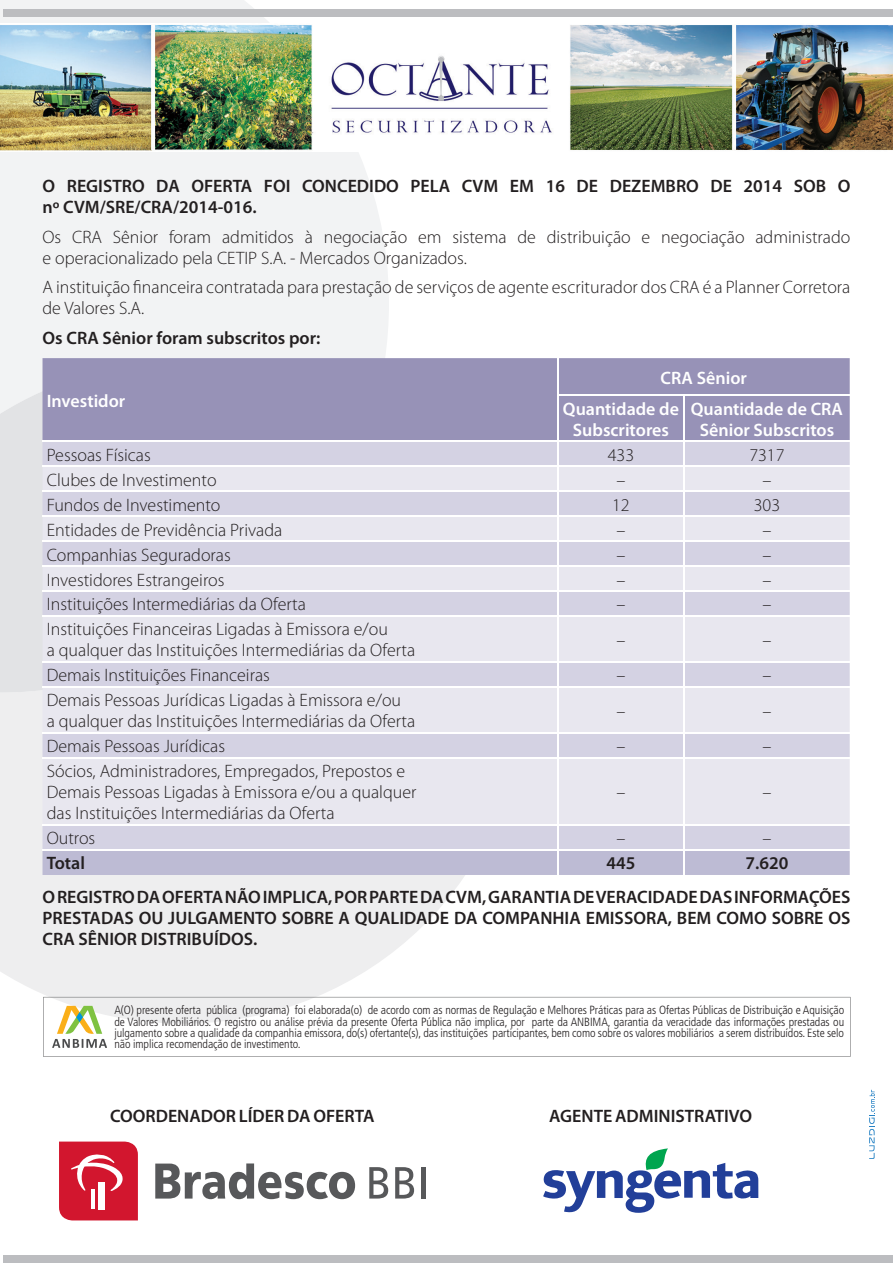
<style>
.page{position:relative;width:893px;height:1263px;background:#fff}
.page>*{position:absolute;margin:0;border:0;box-sizing:border-box;transform-origin:0 0}
.t1{font:300 18px/21px "Myriad Pro";color:#231f20}
.t2{font:600 18px/21px "Myriad Pro";color:#231f20}
.t3{font:600 18px/31.2px "Myriad Pro";color:#fff}
.t4{font:300 condensed 11.85px/11.1px "Frutiger";letter-spacing:-.005em;color:#231f20;text-align:justify}
</style>
<div class="page">
<div style="left:0;top:0;width:389px;height:362px;background:#f2f3f4"></div>
<svg style="left:0;top:693px;width:521px;height:304px;fill:#eeeeef"></svg>
<svg style="left:0;top:362px;width:43px;height:331px;background:#e3e4e6"></svg>
<img style="left:0;top:23px;width:893px;height:129px">
<div style="left:3px;top:9px;width:889px;height:8px;background:#bcbdc0"></div>
<div style="left:3px;top:1255px;width:889px;height:8px;background:#bcbdc0"></div>
<div style="left:43px;top:358px;width:807px;height:82px;background:#9792b7"></div>
<div style="left:43px;top:442px;width:807px;height:23px;background:#d4d2e3"></div>
<svg style="left:43px;top:467px;width:807px;height:357px;background:#e1e0eb"></svg>
<hr style="left:557px;top:358px;width:1px;height:37px;background:#fff">
<hr style="left:557px;top:395px;width:127px;height:1px;background:#fff">
<hr style="left:557px;top:396px;width:1px;height:45px;background:#fff">
<hr style="left:684px;top:395px;width:166px;height:1px;background:#fff">
<hr style="left:683px;top:396px;width:2px;height:45px;background:#fff">
<hr style="left:683px;top:442px;width:2px;height:24px;background:#fff">
<hr style="left:683px;top:467px;width:2px;height:24px;background:#fff">
<hr style="left:43px;top:491px;width:515px;height:1px;background:#fff">
<hr style="left:558px;top:491px;width:126px;height:1px;background:#fff">
<hr style="left:684px;top:491px;width:166px;height:1px;background:#fff">
<hr style="left:683px;top:492px;width:2px;height:24px;background:#fff">
<hr style="left:43px;top:516px;width:515px;height:1px;background:#fff">
<hr style="left:558px;top:516px;width:126px;height:1px;background:#fff">
<hr style="left:684px;top:516px;width:166px;height:1px;background:#fff">
<hr style="left:683px;top:517px;width:2px;height:23px;background:#fff">
<hr style="left:43px;top:540px;width:515px;height:2px;background:#fff">
<hr style="left:558px;top:540px;width:126px;height:2px;background:#fff">
<hr style="left:684px;top:540px;width:166px;height:2px;background:#fff">
<hr style="left:683px;top:542px;width:2px;height:23px;background:#fff">
<hr style="left:43px;top:565px;width:515px;height:2px;background:#fff">
<hr style="left:558px;top:565px;width:126px;height:2px;background:#fff">
<hr style="left:684px;top:565px;width:166px;height:2px;background:#fff">
<hr style="left:683px;top:567px;width:2px;height:23px;background:#fff">
<hr style="left:43px;top:590px;width:515px;height:2px;background:#fff">
<hr style="left:558px;top:590px;width:126px;height:2px;background:#fff">
<svg style="left:557px;top:442px;width:1px;height:173px"></svg>
<hr style="left:684px;top:590px;width:166px;height:2px;background:#fff">
<hr style="left:683px;top:592px;width:2px;height:23px;background:#fff">
<hr style="left:43px;top:615px;width:515px;height:2px;background:#fff">
<hr style="left:558px;top:615px;width:126px;height:2px;background:#fff">
<hr style="left:557px;top:617px;width:1px;height:44px;background:#fff">
<hr style="left:684px;top:615px;width:166px;height:2px;background:#fff">
<hr style="left:683px;top:617px;width:2px;height:44px;background:#fff">
<hr style="left:43px;top:661px;width:515px;height:2px;background:#fff">
<hr style="left:558px;top:661px;width:126px;height:2px;background:#fff">
<svg style="left:557px;top:663px;width:1px;height:23px"></svg>
<hr style="left:684px;top:661px;width:166px;height:2px;background:#fff">
<hr style="left:683px;top:663px;width:2px;height:23px;background:#fff">
<hr style="left:43px;top:686px;width:515px;height:2px;background:#fff">
<hr style="left:558px;top:686px;width:126px;height:2px;background:#fff">
<hr style="left:557px;top:688px;width:1px;height:44px;background:#fff">
<hr style="left:684px;top:686px;width:166px;height:2px;background:#fff">
<hr style="left:683px;top:688px;width:2px;height:44px;background:#fff">
<hr style="left:43px;top:732px;width:515px;height:2px;background:#fff">
<hr style="left:558px;top:732px;width:126px;height:2px;background:#fff">
<svg style="left:557px;top:734px;width:1px;height:23px"></svg>
<hr style="left:684px;top:732px;width:166px;height:2px;background:#fff">
<hr style="left:683px;top:734px;width:2px;height:23px;background:#fff">
<hr style="left:43px;top:757px;width:515px;height:2px;background:#fff">
<hr style="left:558px;top:757px;width:126px;height:2px;background:#fff">
<hr style="left:557px;top:759px;width:1px;height:65px;background:#fff">
<hr style="left:684px;top:757px;width:166px;height:2px;background:#fff">
<hr style="left:683px;top:759px;width:2px;height:65px;background:#fff">
<hr style="left:43px;top:824px;width:515px;height:2px;background:#fff">
<svg style="left:43px;top:826px;width:807px;height:49px;background:#cac8dc"></svg>
<hr style="left:684px;top:849px;width:166px;height:2px;background:#fff">
<hr style="left:683px;top:851px;width:2px;height:24px;background:#fff">
<svg style="left:43px;top:997px;width:807px;height:60px"></svg>
<svg style="left:52px;top:1006px;width:55px;height:42px"></svg>
<svg style="left:59px;top:1141px;width:79px;height:79px;background:#d8374b"></svg>
<svg style="left:369px;top:1167px;width:19px;height:31px"></svg>
<svg style="left:395px;top:1167px;width:19px;height:31px"></svg>
<hr style="left:421px;top:1167px;width:4px;height:31px;background:#57585a">
<svg style="left:155px;top:1163px;width:200px;height:36px"></svg>
<svg style="left:543px;top:1148px;width:215px;height:65px"></svg>
<svg style="left:869px;top:1090px;width:6px;height:69px"></svg>
<p class="t2" style="left:43px;top:175px;width:809px">O REGISTRO DA OFERTA FOI CONCEDIDO PELA CVM EM 16 DE DEZEMBRO DE 2014 SOB O nº CVM/SRE/CRA/2014-016.</p>
<p class="t1" style="left:43px;top:226px;width:809px">Os CRA Sênior foram admitidos à negociação em sistema de distribuição e negociação administrado e operacionalizado pela CETIP S.A. - Mercados Organizados.</p>
<p class="t1" style="left:43px;top:277px;width:809px">A instituição financeira contratada para prestação de serviços de agente escriturador dos CRA é a Planner Corretora de Valores S.A.</p>
<p class="t2" style="left:43px;top:327px;width:279px">Os CRA Sênior foram subscritos por:</p>
<p class="t3" style="left:47px;top:384px;width:80px">Investidor</p>
<p class="t3" style="left:563px;top:361px;width:185px;text-indent:98px">CRA Sênior<br>Quantidade de</p>
<p class="t3" style="left:573px;top:414px;width:98px">Subscritores</p>
<p class="t3" style="left:691px;top:398px;width:154px;line-height:21px;text-align:center">Quantidade de CRA<br>Sênior Subscritos</p>
<p class="t1" style="left:47px;top:444px;width:106px">Pessoas Físicas</p>
<p class="t1" style="left:608px;top:444px;width:28px">433</p>
<p class="t1" style="left:749px;top:444px;width:37px">7317</p>
<p class="t1" style="left:47px;top:469px;width:171px">Clubes de Investimento</p>
<p class="t1" style="left:616px;top:469px;width:10px">–</p>
<p class="t1" style="left:762px;top:469px;width:10px">–</p>
<p class="t1" style="left:47px;top:494px;width:175px">Fundos de Investimento</p>
<p class="t1" style="left:612px;top:494px;width:19px">12</p>
<p class="t1" style="left:754px;top:494px;width:28px">303</p>
<p class="t1" style="left:47px;top:519px;width:237px">Entidades de Previdência Privada</p>
<p class="t1" style="left:616px;top:519px;width:10px">–</p>
<p class="t1" style="left:762px;top:519px;width:10px">–</p>
<p class="t1" style="left:47px;top:544px;width:186px">Companhias Seguradoras</p>
<p class="t1" style="left:616px;top:544px;width:10px">–</p>
<p class="t1" style="left:762px;top:544px;width:10px">–</p>
<p class="t1" style="left:47px;top:569px;width:179px">Investidores Estrangeiros</p>
<p class="t1" style="left:616px;top:569px;width:10px">–</p>
<p class="t1" style="left:762px;top:569px;width:10px">–</p>
<p class="t1" style="left:47px;top:594px;width:261px">Instituições Intermediárias da Oferta</p>
<p class="t1" style="left:616px;top:594px;width:10px">–</p>
<p class="t1" style="left:762px;top:594px;width:10px">–</p>
<p class="t1" style="left:47px;top:619px;width:370px">Instituições Financeiras Ligadas à Emissora e/ou<br>a qualquer das Instituições Intermediárias da Oferta</p>
<p class="t1" style="left:616px;top:630px;width:10px">–</p>
<p class="t1" style="left:762px;top:630px;width:10px">–</p>
<p class="t1" style="left:47px;top:665px;width:225px">Demais Instituições Financeiras</p>
<p class="t1" style="left:616px;top:665px;width:10px">–</p>
<p class="t1" style="left:762px;top:665px;width:10px">–</p>
<p class="t1" style="left:47px;top:690px;width:370px">Demais Pessoas Jurídicas Ligadas à Emissora e/ou<br>a qualquer das Instituições Intermediárias da Oferta</p>
<p class="t1" style="left:616px;top:701px;width:10px">–</p>
<p class="t1" style="left:762px;top:701px;width:10px">–</p>
<p class="t1" style="left:47px;top:736px;width:180px">Demais Pessoas Jurídicas</p>
<p class="t1" style="left:616px;top:736px;width:10px">–</p>
<p class="t1" style="left:762px;top:736px;width:10px">–</p>
<p class="t1" style="left:47px;top:761px;width:371px">Sócios, Administradores, Empregados, Prepostos e<br>Demais Pessoas Ligadas à Emissora e/ou a qualquer das Instituições Intermediárias da Oferta</p>
<p class="t1" style="left:616px;top:782px;width:10px">–</p>
<p class="t1" style="left:762px;top:782px;width:10px">–</p>
<p class="t1" style="left:47px;top:828px;width:50px">Outros</p>
<p class="t1" style="left:616px;top:828px;width:10px">–</p>
<p class="t1" style="left:762px;top:828px;width:10px">–</p>
<p class="t2" style="left:47px;top:852px;width:40px">Total</p>
<p class="t2" style="left:606px;top:852px;width:30px">445</p>
<p class="t2" style="left:43px;top:846px;width:809px;line-height:33.5px;text-indent:703px">7.620<br>O REGISTRO DA OFERTA NÃO IMPLICA, POR PARTE DA CVM, GARANTIA DE VERACIDADE DAS INFORMAÇÕES</p>
<p class="t2" style="left:43px;top:907px;width:809px">PRESTADAS OU JULGAMENTO SOBRE A QUALIDADE DA COMPANHIA EMISSORA, BEM COMO SOBRE OS<br>CRA SÊNIOR DISTRIBUÍDOS.</p>
<p class="t4" style="left:114px;top:1005px;width:731px">A(O) presente oferta pública (programa) foi elaborada(o) de acordo com as normas de Regulação e Melhores Práticas para as Ofertas Públicas de Distribuição e Aquisição de Valores Mobiliários. O registro ou análise prévia da presente Oferta Pública não implica, por parte da ANBIMA, garantia da veracidade das informações prestadas ou julgamento sobre a qualidade da companhia emissora, do(s) ofertante(s), das instituições participantes, bem como sobre os valores mobiliários a serem distribuídos. Este selo não implica recomendação de investimento.</p>
<p class="t2" style="left:110px;top:1105px;width:266px">COORDENADOR LÍDER DA OFERTA</p>
<p class="t2" style="left:549px;top:1105px;width:205px">AGENTE ADMINISTRATIVO</p>
</div>
